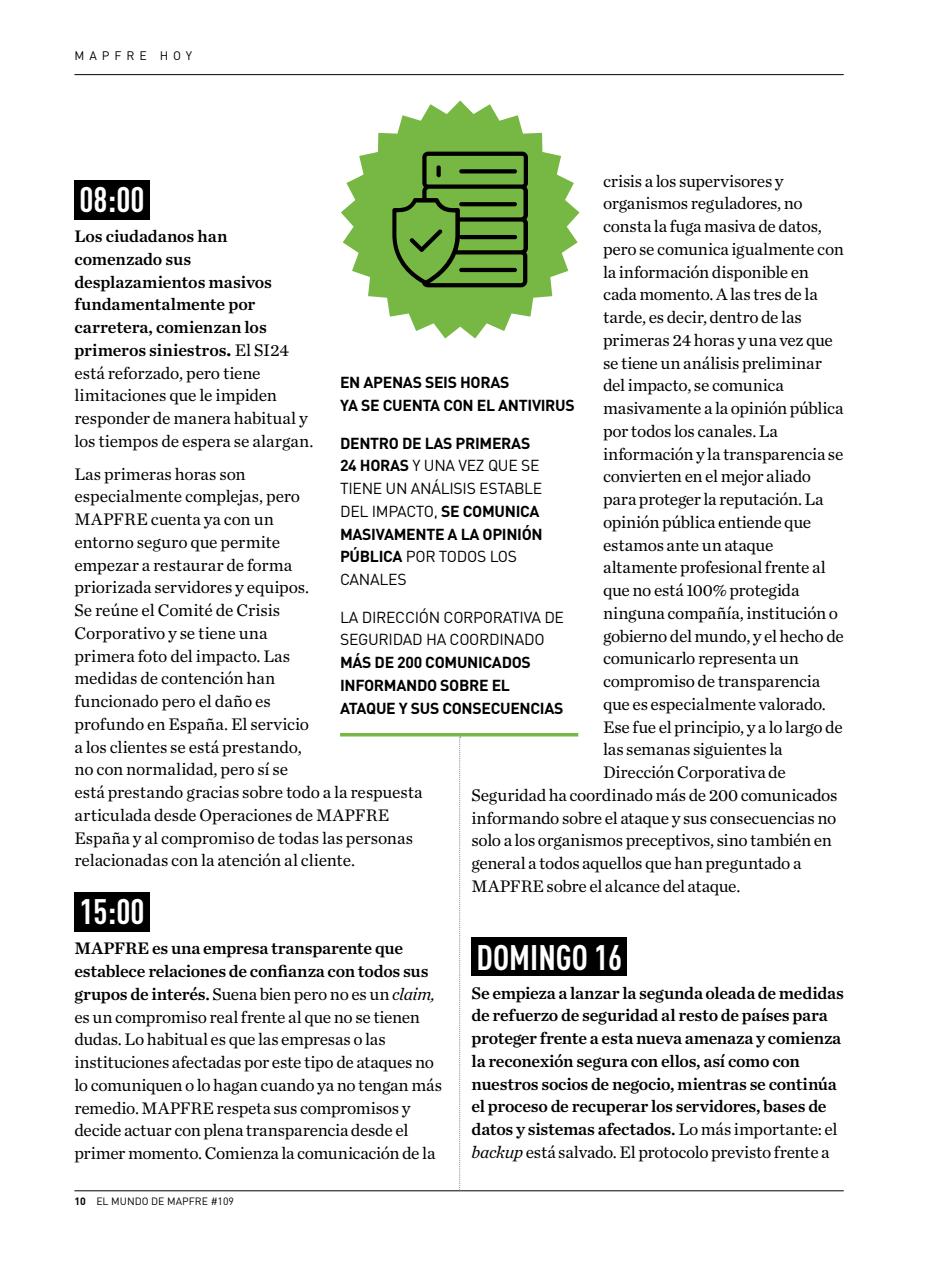
<style>
.page{position:relative;width:943px;height:1265px;background:#fff}
.page>*{position:absolute;margin:0;border:0;box-sizing:border-box;transform-origin:0 0}
.t1{font:700 35px "DIN Cond";color:#fff}
.t2{font:17.5px/22.8px "Chronicle Text G1";letter-spacing:-.015em;color:#000}
.t3{font:600 17.5px/22.8px "Chronicle Text G1";letter-spacing:-.015em;color:#000}
.t4{font:700 15.75px/22.8px "DIN";letter-spacing:-.02em;color:#000}
.t5{font:15.75px/22.8px "DIN";letter-spacing:-.02em;color:#000}
.t6{font:12.25px "DIN";letter-spacing:.4em;color:#000}
.t7{font:10.5px "DIN";color:#000}
.s1{font-weight:700}
.s2{font-weight:400}
.s3{font-weight:600}
.s4{font-style:italic}
.s5{font-weight:400;font-style:italic}
</style>
<div class="page">
<hr style="left:74px;top:74px;width:769px;height:1px;background:#000">
<hr style="left:74px;top:1190px;width:769px;height:1px;background:#000">
<div style="left:74px;top:180px;width:75px;height:39px;background:#000"></div>
<div style="left:74px;top:892px;width:75px;height:40px;background:#000"></div>
<div style="left:471px;top:938px;width:156px;height:38px;background:#000"></div>
<hr style="left:340px;top:733px;width:238px;height:3px;background:#76b843">
<svg style="left:459px;top:737px;width:2px;height:454px"></svg>
<svg style="left:341px;top:100px;width:238px;height:239px;fill:#76b843"></svg>
<svg style="left:392px;top:152px;width:136px;height:135px;background:#588931"></svg>
<p class="t6" style="left:75px;top:48px;width:119px">MAPFRE HOY</p>
<p class="t2" style="left:603px;top:169px;width:182px">crisis a los supervisores y</p>
<p class="t2" style="left:603px;top:192px;width:201px">organismos reguladores, no</p>
<p class="t2" style="left:603px;top:215px;width:220px">consta la fuga masiva de datos,</p>
<p class="t2" style="left:603px;top:238px;width:242px">pero se comunica igualmente con</p>
<p class="t2" style="left:603px;top:260px;width:207px">la información disponible en</p>
<p class="t2" style="left:603px;top:283px;width:216px">cada momento. A las tres de la</p>
<p class="t2" style="left:603px;top:306px;width:200px">tarde, es decir, dentro de las</p>
<p class="t2" style="left:603px;top:329px;width:231px">primeras 24 horas y una vez que</p>
<p class="t2" style="left:603px;top:351px;width:220px">se tiene un análisis preliminar</p>
<p class="t2" style="left:603px;top:374px;width:182px">del impacto, se comunica</p>
<p class="t2" style="left:603px;top:397px;width:242px">masivamente a la opinión pública</p>
<p class="t2" style="left:603px;top:420px;width:176px">por todos los canales. La</p>
<p class="t2" style="left:603px;top:442px;width:242px">información y la transparencia se</p>
<p class="t2" style="left:603px;top:465px;width:209px">convierten en el mejor aliado</p>
<p class="t2" style="left:603px;top:488px;width:222px">para proteger la reputación. La</p>
<p class="t2" style="left:603px;top:511px;width:209px">opinión pública entiende que</p>
<p class="t2" style="left:603px;top:533px;width:172px">estamos ante un ataque</p>
<p class="t2" style="left:603px;top:556px;width:224px">altamente profesional frente al</p>
<p class="t2" style="left:603px;top:579px;width:198px">que no está 100% protegida</p>
<p class="t2" style="left:603px;top:602px;width:236px">ninguna compañía, institución o</p>
<p class="t2" style="left:603px;top:624px;width:242px">gobierno del mundo, y el hecho de</p>
<p class="t2" style="left:603px;top:647px;width:197px">comunicarlo representa un</p>
<p class="t2" style="left:603px;top:670px;width:218px">compromiso de transparencia</p>
<p class="t2" style="left:603px;top:693px;width:224px">que es especialmente valorado.</p>
<p class="t2" style="left:603px;top:715px;width:241px">Ese fue el principio, y a lo largo de</p>
<p class="t2" style="left:603px;top:738px;width:181px">las semanas siguientes la</p>
<p class="t2" style="left:603px;top:761px;width:184px">Dirección Corporativa de</p>
<p class="t2" style="left:471px;top:784px;width:367px">Seguridad ha coordinado más de 200 comunicados</p>
<p class="t2" style="left:471px;top:806px;width:366px">informando sobre el ataque y sus consecuencias no</p>
<p class="t2" style="left:471px;top:829px;width:362px">solo a los organismos preceptivos, sino también en</p>
<p class="t2" style="left:471px;top:852px;width:331px">general a todos aquellos que han preguntado a</p>
<p class="t2" style="left:471px;top:875px;width:270px">MAPFRE sobre el alcance del ataque.</p>
<h1 class="t1" style="left:79px;top:178px;width:67px">08:00</h1>
<p class="t3" style="left:74px;top:225px;width:240px">Los ciudadanos han comenzado sus desplazamientos masivos fundamentalmente por carretera, comienzan los primeros siniestros<span class="s1">.</span> <span class="s2">El SI24 está reforzado, pero tiene limitaciones que le impiden responder de manera habitual y los tiempos de espera se alargan.</span></p>
<p class="t2" style="left:74px;top:462px;width:350px">Las primeras horas son<br>especialmente complejas, pero<br>MAPFRE cuenta ya con un<br>entorno seguro que permite<br>empezar a restaurar de forma<br>priorizada servidores y equipos.<br>Se reúne el Comité de Crisis<br>Corporativo y se tiene una<br>primera foto del impacto. Las<br>medidas de contención han<br>funcionado pero el daño es<br>profundo en España. El servicio<br>a los clientes se está prestando,<br>no con normalidad, pero sí se<br>está prestando gracias sobre todo a la respuesta articulada desde Operaciones de MAPFRE<br>España y al compromiso de todas las personas relacionadas con la atención al cliente.</p>
<h1 class="t1" style="left:79px;top:891px;width:67px">15:00</h1>
<p class="t2" style="left:74px;top:937px;width:369px"><span class="s3">MAPFRE es una empresa transparente que establece relaciones de confianza con todos sus grupos de interés.</span> Suena bien pero no es un <span class="s4">claim, </span>es un compromiso real frente al que no se tienen dudas. Lo habitual es que las empresas o las instituciones afectadas por este tipo de ataques no lo comuniquen o lo hagan cuando ya no tengan más remedio. MAPFRE respeta sus compromisos y decide actuar con plena transparencia desde el primer momento. Comienza la comunicación de la</p>
<p class="t4" style="left:340px;top:370px;width:236px">EN APENAS SEIS HORAS<br>YA SE CUENTA CON EL ANTIVIRUS</p>
<p class="t4" style="left:340px;top:431px;width:204px">DENTRO DE LAS PRIMERAS<br>24 HORAS <span class="s2">Y UNA VEZ QUE SE<br>TIENE UN ANÁLISIS ESTABLE<br>DEL IMPACTO,</span> SE COMUNICA<br>MASIVAMENTE A LA OPINIÓN<br>PÚBLICA <span class="s2">POR TODOS LOS<br>CANALES</span></p>
<p class="t5" style="left:340px;top:605px;width:225px">LA DIRECCIÓN CORPORATIVA DE<br>SEGURIDAD HA COORDINADO</p>
<p class="t4" style="left:340px;top:650px;width:225px">MÁS DE 200 COMUNICADOS<br>INFORMANDO SOBRE EL<br>ATAQUE Y SUS CONSECUENCIAS</p>
<h1 class="t1" style="left:476px;top:936px;width:147px">DOMINGO 16</h1>
<p class="t3" style="left:471px;top:981px;width:374px">Se empieza a lanzar la segunda oleada de medidas de refuerzo de seguridad al resto de países para proteger frente a esta nueva amenaza y comienza la reconexión segura con ellos, así como con nuestros socios de negocio, mientras se continúa el proceso de recuperar los servidores, bases de datos y sistemas afectados. <span class="s2">Lo más importante: el </span><span class="s5">backup</span> <span class="s2">está salvado. El protocolo previsto frente a</span></p>
<p class="t7" style="left:74px;top:1194px;width:161px"><span class="s1">10</span> EL MUNDO DE MAPFRE #109</p>
</div>
